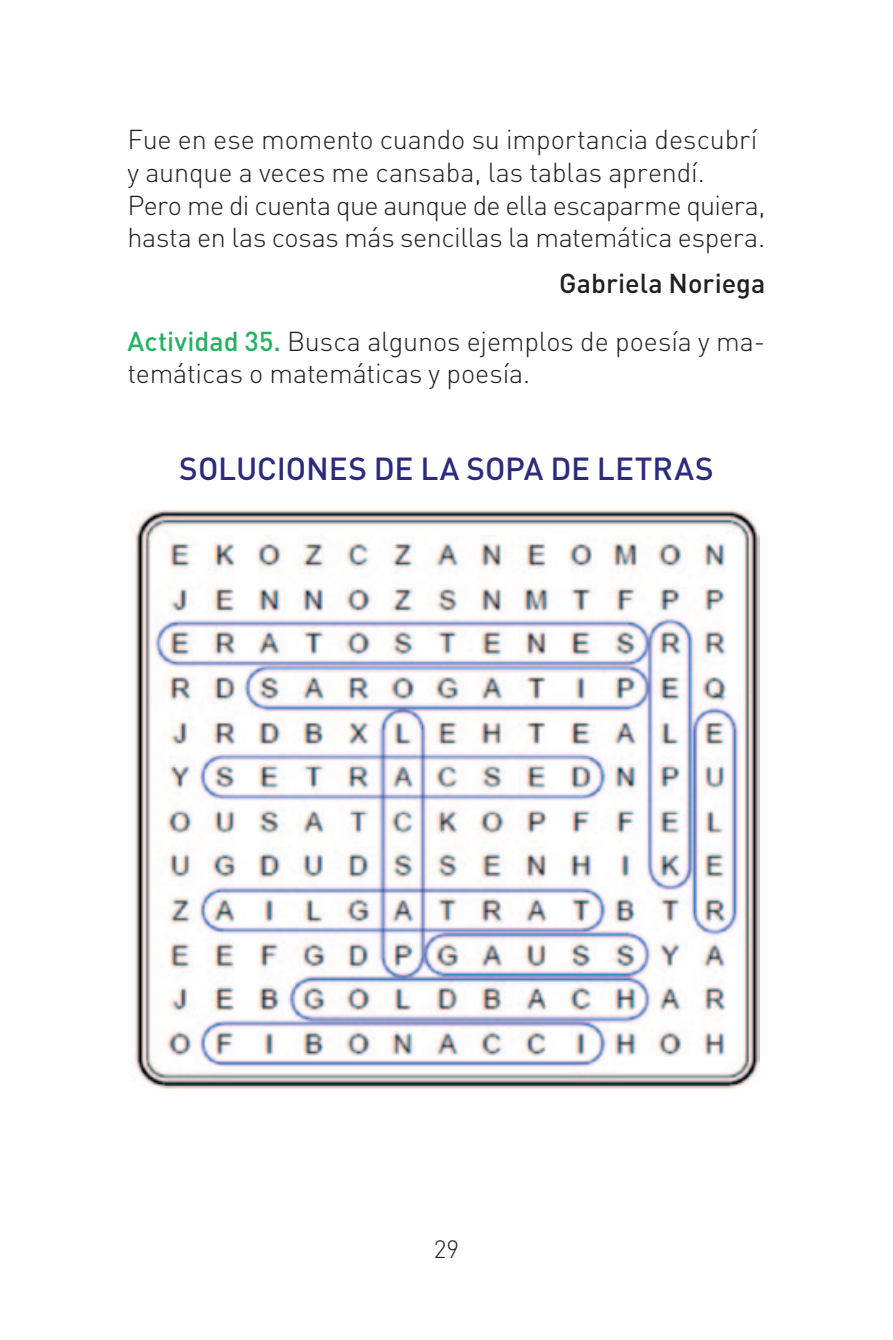
<style>
.page{position:relative;width:893px;height:1340px;background:#fff}
.page>*{position:absolute;margin:0;border:0;box-sizing:border-box;transform-origin:0 0}
.t1{font:500 31.5px "DIN";letter-spacing:-.005em;color:#2c2a7c}
.t2{font:300 27px/32.6px "DIN";letter-spacing:-.01em;color:#231f20}
.t3{font:300 24.75px "DIN";color:#231f20}
.s1{font-weight:500}
.s2{font-weight:500;color:#23b163}
</style>
<div class="page">
<img style="left:134px;top:510px;width:626px;height:578px">
<p class="t2" style="left:128px;top:123px;width:639px">Fue en ese momento cuando su importancia descubrí y aunque a veces me cansaba, las tablas aprendí.<br>Pero me di cuenta que aunque de ella escaparme quiera, hasta en las cosas más sencillas la matemática espera.</p>
<p class="t2" style="left:128px;top:254px;width:639px;line-height:58.1px;text-align:right"><span class="s1">Gabriela Noriega<br></span><span class="s2">Actividad 35.</span> Busca algunos ejemplos de poesía y ma-</p>
<p class="t2" style="left:128px;top:357px;width:404px">temáticas o matemáticas y poesía.</p>
<p class="t1" style="left:179px;top:448px;width:536px">SOLUCIONES DE LA SOPA DE LETRAS</p>
<p class="t3" style="left:434px;top:1233px;width:27px">29</p>
</div>
